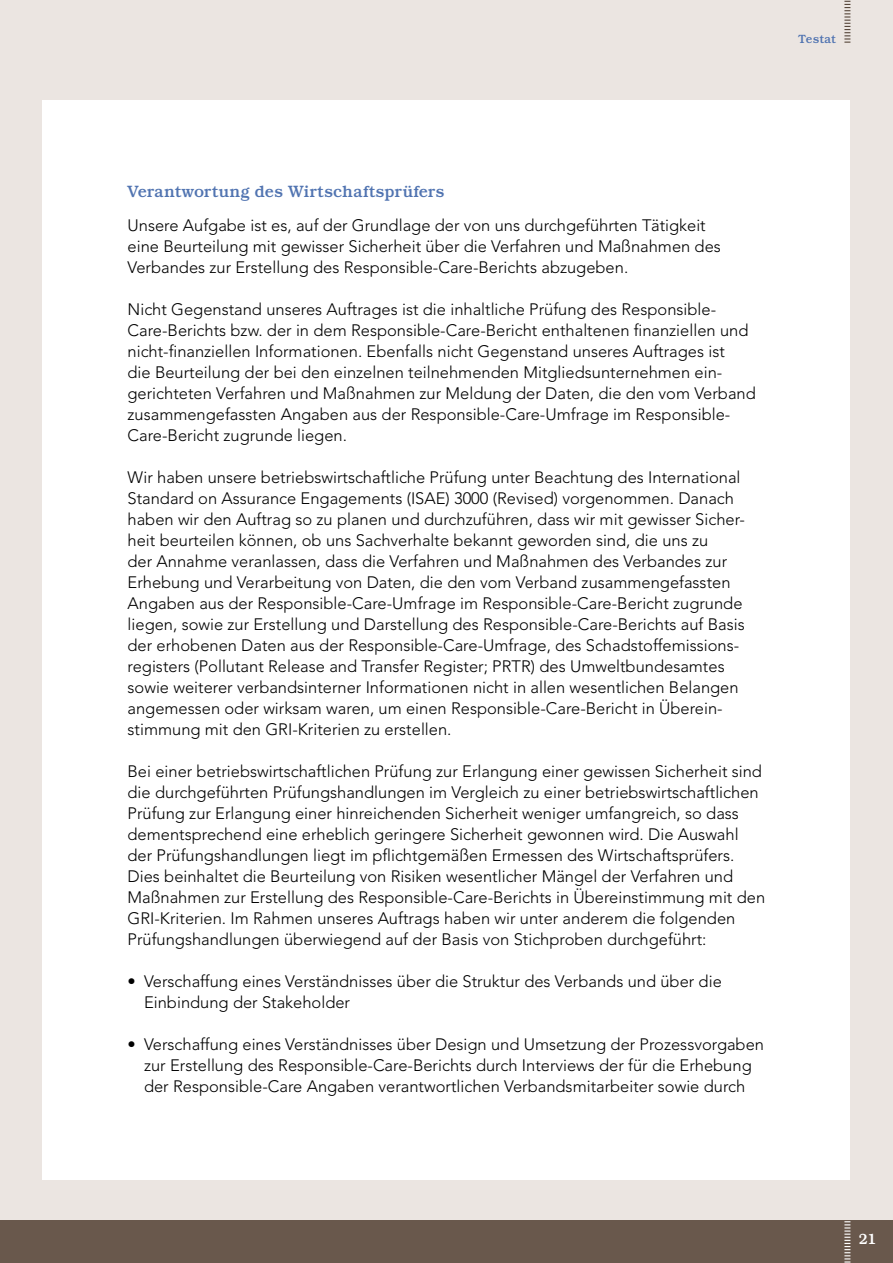
<style>
.page{position:relative;width:893px;height:1263px;background:#ebe5e1}
.page>*{position:absolute;margin:0;border:0;box-sizing:border-box;transform-origin:0 0}
.t1{font:300 16.5px/21px "Avenir LT Std";color:#000}
.t2{font:500 16.5px "Bookman Std";letter-spacing:.005em;color:#5174b1}
.t3{font:500 15px "Bookman Std";color:#fff}
.t4{font:500 12px "Bookman Std";color:#5174b1}
</style>
<div class="page">
<svg style="left:844px;top:0;width:6px;height:43px"></svg>
<div style="left:0;top:1220px;width:893px;height:43px;background:#69584c"></div>
<svg style="left:844px;top:1221px;width:6px;height:42px"></svg>
<div style="left:43px;top:100px;width:807px;height:1080px;background:#fff"></div>
<p class="t4" style="left:798px;top:32px;width:39px">Testat</p>
<p class="t2" style="left:128px;top:181px;width:318px">Verantwortung des Wirtschaftsprüfers</p>
<p class="t1" style="left:128px;top:214px;width:595px">Unsere Aufgabe ist es, auf der Grundlage der von uns durchgeführten Tätigkeit eine Beurteilung mit gewisser Sicherheit über die Verfahren und Maßnahmen des<br>Verbandes zur Erstellung des Responsible-Care-Berichts abzugeben.</p>
<p class="t1" style="left:128px;top:298px;width:630px">Nicht Gegenstand unseres Auftrages ist die inhaltliche Prüfung des Responsible-Care-Berichts bzw. der in dem Responsible-Care-Bericht enthaltenen finanziellen und nicht-finanziellen Informationen. Ebenfalls nicht Gegenstand unseres Auftrages ist<br>die Beurteilung der bei den einzelnen teilnehmenden Mitgliedsunternehmen ein&shy;gerichteten Verfahren und Maßnahmen zur Meldung der Daten, die den vom Verband zusammengefassten Angaben aus der Responsible-Care-Umfrage im Responsible-Care-Bericht zugrunde liegen.</p>
<p class="t1" style="left:128px;top:466px;width:619px">Wir haben unsere betriebswirtschaftliche Prüfung unter Beachtung des International Standard on Assurance Engagements (ISAE) 3000 (Revised) vorgenommen. Danach haben wir den Auftrag so zu planen und durchzuführen, dass wir mit gewisser Sicher&shy;heit beurteilen können, ob uns Sachverhalte bekannt geworden sind, die uns zu<br>der Annahme veranlassen, dass die Verfahren und Maßnahmen des Verbandes zur Erhebung und Verarbeitung von Daten, die den vom Verband zusammengefassten Angaben aus der Responsible-Care-Umfrage im Responsible-Care-Bericht zugrunde liegen, sowie zur Erstellung und Darstellung des Responsible-Care-Berichts auf Basis der erhobenen Daten aus der Responsible-Care-Umfrage, des Schadstoffemissions&shy;registers (Pollutant Release and Transfer Register; PRTR) des Umweltbundesamtes sowie weiterer verbandsinterner Informationen nicht in allen wesentlichen Belangen angemessen oder wirksam waren, um einen Responsible-Care-Bericht in Überein&shy;stimmung mit den GRI-Kriterien zu erstellen.</p>
<p class="t1" style="left:128px;top:760px;width:639px">Bei einer betriebswirtschaftlichen Prüfung zur Erlangung einer gewissen Sicherheit sind die durchgeführten Prüfungshandlungen im Vergleich zu einer betriebswirtschaftlichen Prüfung zur Erlangung einer hinreichenden Sicherheit weniger umfangreich, so dass dementsprechend eine erheblich geringere Sicherheit gewonnen wird. Die Auswahl der Prüfungshandlungen liegt im pflichtgemäßen Ermessen des Wirtschaftsprüfers.<br>Dies beinhaltet die Beurteilung von Risiken wesentlicher Mängel der Verfahren und Maßnahmen zur Erstellung des Responsible-Care-Berichts in Übereinstimmung mit den GRI-Kriterien. Im Rahmen unseres Auftrags haben wir unter anderem die folgenden Prüfungshandlungen überwiegend auf der Basis von Stichproben durchgeführt:</p>
<p class="t1" style="left:144px;top:970px;width:579px;text-indent:-16px">• Verschaffung eines Verständnisses über die Struktur des Verbands und über die<br>Einbindung der Stakeholder</p>
<p class="t1" style="left:128px;top:1033px;width:638px;text-align:center">• Verschaffung eines Verständnisses über Design und Umsetzung der Prozessvorgaben zur Erstellung des Responsible-Care-Berichts durch Interviews der für die Erhebung der Responsible-Care Angaben verantwortlichen Verbandsmitarbeiter sowie durch</p>
<p class="t3" style="left:859px;top:1230px;width:19px">21</p>
</div>
